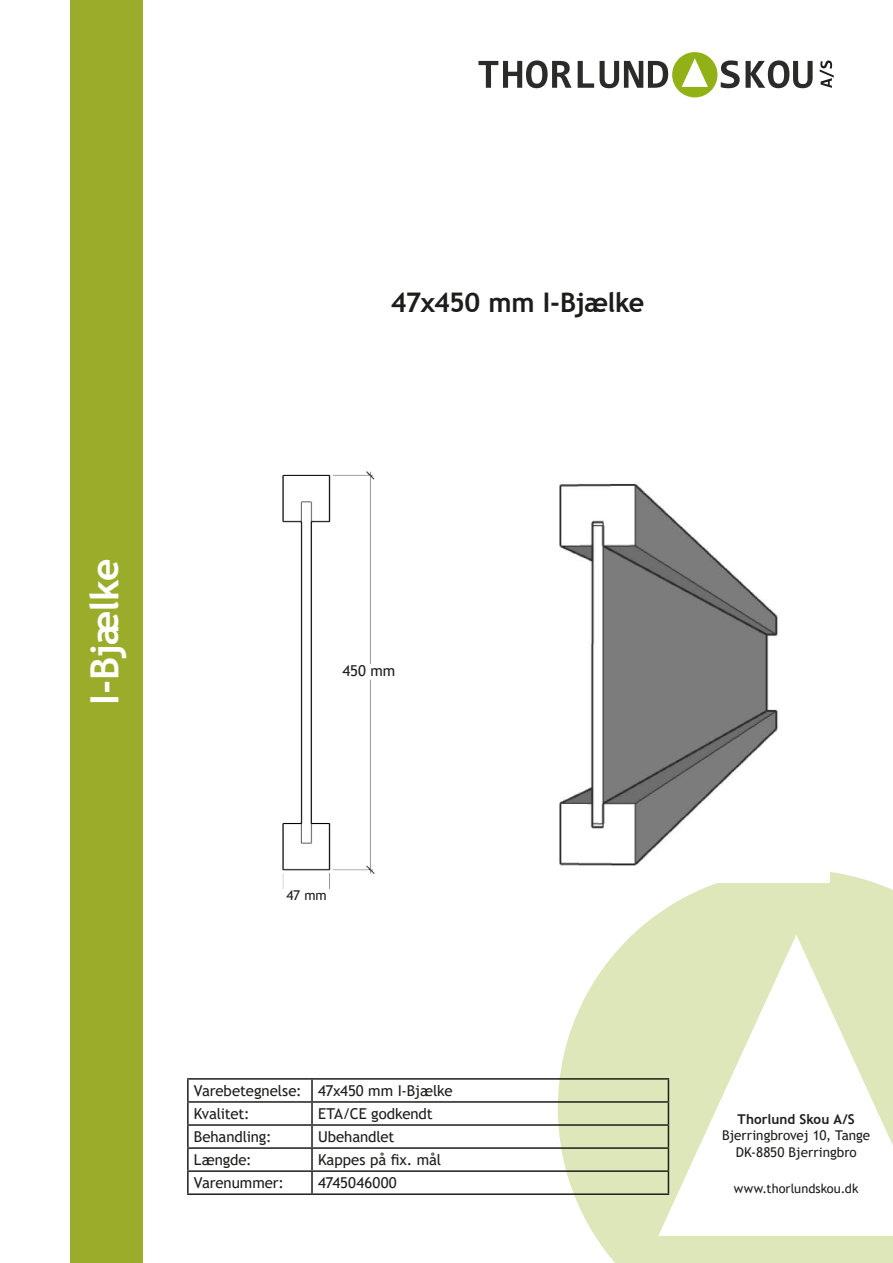
<style>
.page{position:relative;width:893px;height:1263px;background:#fff}
.page>*{position:absolute;margin:0;border:0;box-sizing:border-box;transform-origin:0 0}
.t1{font:700 39px "Trebuchet MS";letter-spacing:-.025em;color:#fff}
.Profil_navn{font:700 27px "Trebuchet MS";letter-spacing:-.025em;color:#1d1d1b}
.Profil_info{font:15px "Trebuchet MS";letter-spacing:-.005em;color:#1d1d1b}
.Profil_info-2{font:13.5px/16.2px "Trebuchet MS";letter-spacing:-.005em;color:#1d1d1b;text-align:center}
.t2{font:700 13.5px "Trebuchet MS";letter-spacing:.005em;color:#1d1d1b}
.t3{font:12.75px "Trebuchet MS";letter-spacing:.005em;color:#1d1d1b}
</style>
<div class="page">
<svg style="left:558px;top:872px;width:335px;height:391px;fill:#dee7b9"></svg>
<svg style="left:658px;top:935px;width:235px;height:301px"></svg>
<div style="left:70px;top:0;width:72px;height:1263px;background:#9bac2a"></div>
<div style="left:672px;top:52px;width:45px;height:45px;background:#92b116;border-radius:50%"></div>
<svg style="left:478px;top:60px;width:94px;height:28px"></svg>
<svg style="left:578px;top:61px;width:16px;height:27px"></svg>
<svg style="left:600px;top:61px;width:68px;height:27px"></svg>
<svg style="left:721px;top:60px;width:92px;height:28px"></svg>
<svg style="left:820px;top:61px;width:14px;height:27px"></svg>
<svg style="left:682px;top:58px;width:26px;height:29px"></svg>
<hr style="left:187px;top:1078px;width:125px;height:2px;background:#1d1d1b">
<hr style="left:187px;top:1080px;width:2px;height:21px;background:#1d1d1b">
<hr style="left:312px;top:1078px;width:357px;height:2px;background:#1d1d1b">
<hr style="left:311px;top:1080px;width:2px;height:21px;background:#1d1d1b">
<hr style="left:187px;top:1101px;width:125px;height:2px;background:#1d1d1b">
<hr style="left:187px;top:1103px;width:2px;height:21px;background:#1d1d1b">
<hr style="left:312px;top:1101px;width:357px;height:2px;background:#1d1d1b">
<hr style="left:311px;top:1103px;width:2px;height:21px;background:#1d1d1b">
<hr style="left:187px;top:1124px;width:125px;height:2px;background:#1d1d1b">
<hr style="left:187px;top:1126px;width:2px;height:21px;background:#1d1d1b">
<hr style="left:312px;top:1124px;width:357px;height:2px;background:#1d1d1b">
<hr style="left:311px;top:1126px;width:2px;height:21px;background:#1d1d1b">
<hr style="left:187px;top:1147px;width:125px;height:2px;background:#1d1d1b">
<hr style="left:187px;top:1149px;width:2px;height:21px;background:#1d1d1b">
<hr style="left:312px;top:1147px;width:357px;height:2px;background:#1d1d1b">
<hr style="left:311px;top:1149px;width:2px;height:21px;background:#1d1d1b">
<hr style="left:187px;top:1170px;width:125px;height:2px;background:#1d1d1b">
<hr style="left:187px;top:1172px;width:2px;height:21px;background:#1d1d1b">
<hr style="left:312px;top:1170px;width:357px;height:2px;background:#1d1d1b">
<hr style="left:311px;top:1172px;width:2px;height:21px;background:#1d1d1b">
<svg style="left:668px;top:1080px;width:1px;height:113px"></svg>
<hr style="left:187px;top:1193px;width:125px;height:2px;background:#1d1d1b">
<hr style="left:312px;top:1193px;width:357px;height:2px;background:#1d1d1b">
<img style="left:558px;top:483px;width:271px;height:400px">
<img style="left:282px;top:471px;width:93px;height:418px">
<div style="left:342px;top:664px;width:57px;height:15px;background:#fff"></div>
<p class="Profil_navn" style="left:391px;top:285px;width:255px">47x450 mm I-Bjælke</p>
<h1 class="t1" style="left:80px;top:705px;width:148px;rotate:-90deg">I-Bjælke</h1>
<p class="Profil_info" style="left:342px;top:661px;width:54px">450 mm</p>
<p class="Profil_info-2" style="left:286px;top:887px;width:42px">47 mm</p>
<p class="Profil_info" style="left:194px;top:1081px;width:109px">Varebetegnelse:</p>
<p class="Profil_info" style="left:318px;top:1081px;width:136px">47x450 mm I-Bjælke</p>
<p class="Profil_info" style="left:194px;top:1104px;width:57px">Kvalitet:</p>
<p class="Profil_info" style="left:318px;top:1104px;width:116px">ETA/CE godkendt</p>
<p class="Profil_info" style="left:194px;top:1127px;width:79px">Behandling:</p>
<p class="Profil_info" style="left:318px;top:1127px;width:78px">Ubehandlet</p>
<p class="Profil_info" style="left:194px;top:1150px;width:59px">Længde:</p>
<p class="Profil_info" style="left:318px;top:1150px;width:125px">Kappes på fix. mål</p>
<p class="Profil_info" style="left:194px;top:1173px;width:92px">Varenummer:</p>
<p class="Profil_info" style="left:318px;top:1173px;width:80px">4745046000</p>
<p class="t2" style="left:738px;top:1111px;width:119px">Thorlund Skou A/S</p>
<p class="Profil_info-2" style="left:722px;top:1127px;width:150px">Bjerringbrovej 10, Tange<br>DK-8850 Bjerringbro</p>
<p class="t3" style="left:734px;top:1181px;width:126px">www.thorlundskou.dk</p>
</div>
